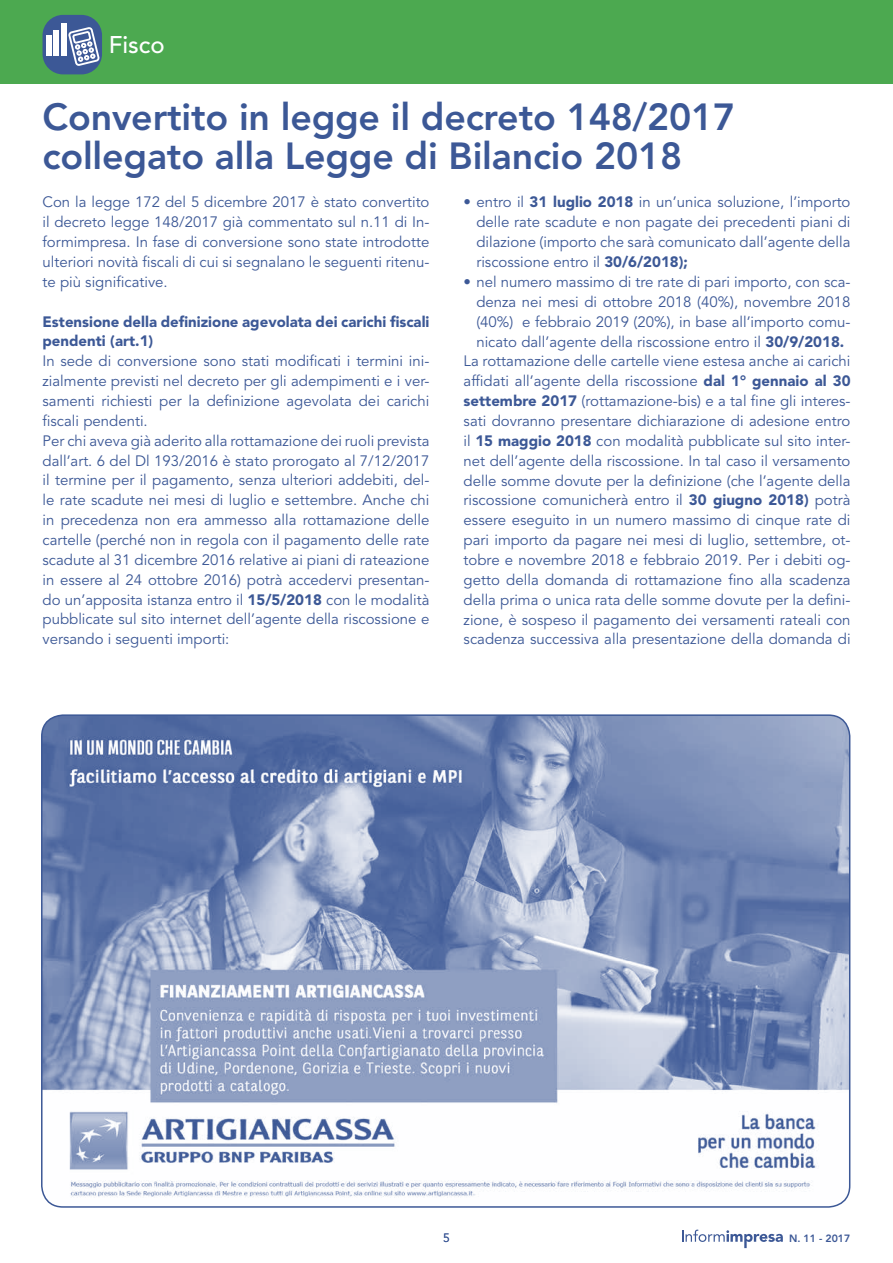
<style>
.page{position:relative;width:893px;height:1263px;background:#fff}
.page>*{position:absolute;margin:0;border:0;box-sizing:border-box;transform-origin:0 0}
.t1{font:800 37.5px/39px "Avenir LT Std";letter-spacing:-.005em;color:#3c5896}
.t2{font:500 24px "Avenir LT Std";color:#fff}
.t3{font:15px/19.8px "Avenir LT Std";color:#3c5896;text-align:justify}
.t4{font:900 15px/19.8px "Avenir LT Std";color:#3c5896}
.t5{font:12px "Avenir LT Std";color:#3c5896}
.t6{font:800 10.5px "Avenir LT Std";color:#3c5896}
.s1{font-weight:900}
</style>
<div class="page">
<div style="left:0;top:0;width:893px;height:83px;background:#4ca950"></div>
<div style="left:43px;top:15px;width:59px;height:59px;background:#3c5896;border-radius:21px"></div>
<svg style="left:68px;top:27px;width:32px;height:38px"></svg>
<div style="left:46px;top:35px;width:6px;height:20px;background:#fff"></div>
<div style="left:53px;top:30px;width:6px;height:26px;background:#fff"></div>
<div style="left:61px;top:23px;width:6px;height:33px;background:#fff"></div>
<svg style="left:682px;top:1229px;width:101px;height:19px"></svg>
<img style="left:42px;top:715px;width:808px;height:491px">
<h2 class="t2" style="left:109px;top:31px;width:58px">Fisco</h2>
<h1 class="t1" style="left:43px;top:98px;width:694px">Convertito in legge il decreto 148/2017 collegato alla Legge di Bilancio 2018</h1>
<p class="t3" style="left:43px;top:193px;width:388px">Con la legge 172 del 5 dicembre 2017 è stato convertito il decreto legge 148/2017 già commentato sul n.11 di In&shy;formimpresa. In fase di conversione sono state introdotte ulteriori novità fiscali di cui si segnalano le seguenti ritenu&shy;te più significative.</p>
<p class="t4" style="left:43px;top:311px;width:388px">Estensione della definizione agevolata dei carichi fiscali pendenti (art.1)</p>
<p class="t3" style="left:43px;top:352px;width:388px;text-align:left">In sede di conversione sono stati modificati i termini ini&shy;zialmente previsti nel decreto per gli adempimenti e i ver&shy;samenti richiesti per la definizione agevolata dei carichi fiscali pendenti.<br>Per chi aveva già aderito alla rottamazione dei ruoli prevista dall’art. 6 del Dl 193/2016 è stato prorogato al 7/12/2017 il termine per il pagamento, senza ulteriori addebiti, del&shy;le rate scadute nei mesi di luglio e settembre. Anche chi in precedenza non era ammesso alla rottamazione delle cartelle (perché non in regola con il pagamento delle rate scadute al 31 dicembre 2016 relative ai piani di rateazione in essere al 24 ottobre 2016) potrà accedervi presentan&shy;do un’apposita istanza entro il <span class="s1">15/5/2018</span> con le modalità pubblicate sul sito internet dell’agente della riscossione e versando i seguenti importi:</p>
<p class="t3" style="left:476px;top:193px;width:376px;text-indent:-13px">• entro il <span class="s1">31 luglio 2018</span> in un’unica soluzione, l’importo delle rate scadute e non pagate dei precedenti piani di dilazione (importo che sarà comunicato dall’agente della riscossione entro il <span class="s1">30/6/2018);</span></p>
<p class="t3" style="left:464px;top:272px;width:388px">• nel numero massimo di tre rate di pari importo, con sca-</p>
<p class="t3" style="left:476px;top:292px;width:376px">denza nei mesi di ottobre 2018 (40%), novembre 2018</p>
<p class="t3" style="left:476px;top:312px;width:376px">(40%) e febbraio 2019 (20%), in base all’importo comu-</p>
<p class="t3" style="left:476px;top:332px;width:369px">nicato dall’agente della riscossione entro il <span class="s1">30/9/2018.</span></p>
<p class="t3" style="left:464px;top:352px;width:388px">La rottamazione delle cartelle viene estesa anche ai carichi</p>
<p class="t3" style="left:464px;top:372px;width:388px">affidati all’agente della riscossione <span class="s1">dal 1° gennaio al 30</span></p>
<p class="t3" style="left:464px;top:391px;width:388px"><span class="s1">settembre 2017</span> (rottamazione-bis) e a tal fine gli interes-</p>
<p class="t3" style="left:464px;top:411px;width:388px">sati dovranno presentare dichiarazione di adesione entro</p>
<p class="t3" style="left:464px;top:431px;width:388px">il <span class="s1">15 maggio 2018</span> con modalità pubblicate sul sito inter-</p>
<p class="t3" style="left:464px;top:451px;width:388px">net dell’agente della riscossione. In tal caso il versamento</p>
<p class="t3" style="left:464px;top:471px;width:388px">delle somme dovute per la definizione (che l’agente della</p>
<p class="t3" style="left:464px;top:491px;width:388px">riscossione comunicherà entro il <span class="s1">30 giugno 2018)</span> potrà</p>
<p class="t3" style="left:464px;top:511px;width:388px">essere eseguito in un numero massimo di cinque rate di</p>
<p class="t3" style="left:464px;top:530px;width:388px">pari importo da pagare nei mesi di luglio, settembre, ot-</p>
<p class="t3" style="left:464px;top:550px;width:388px">tobre e novembre 2018 e febbraio 2019. Per i debiti og-</p>
<p class="t3" style="left:464px;top:570px;width:388px">getto della domanda di rottamazione fino alla scadenza</p>
<p class="t3" style="left:464px;top:590px;width:388px">della prima o unica rata delle somme dovute per la defini-</p>
<p class="t3" style="left:464px;top:610px;width:388px">zione, è sospeso il pagamento dei versamenti rateali con</p>
<p class="t3" style="left:464px;top:630px;width:388px">scadenza successiva alla presentazione della domanda di</p>
<p class="t5" style="left:443px;top:1231px;width:8px">5</p>
<p class="t6" style="left:789px;top:1232px;width:63px">N. 11 - 2017</p>
</div>
